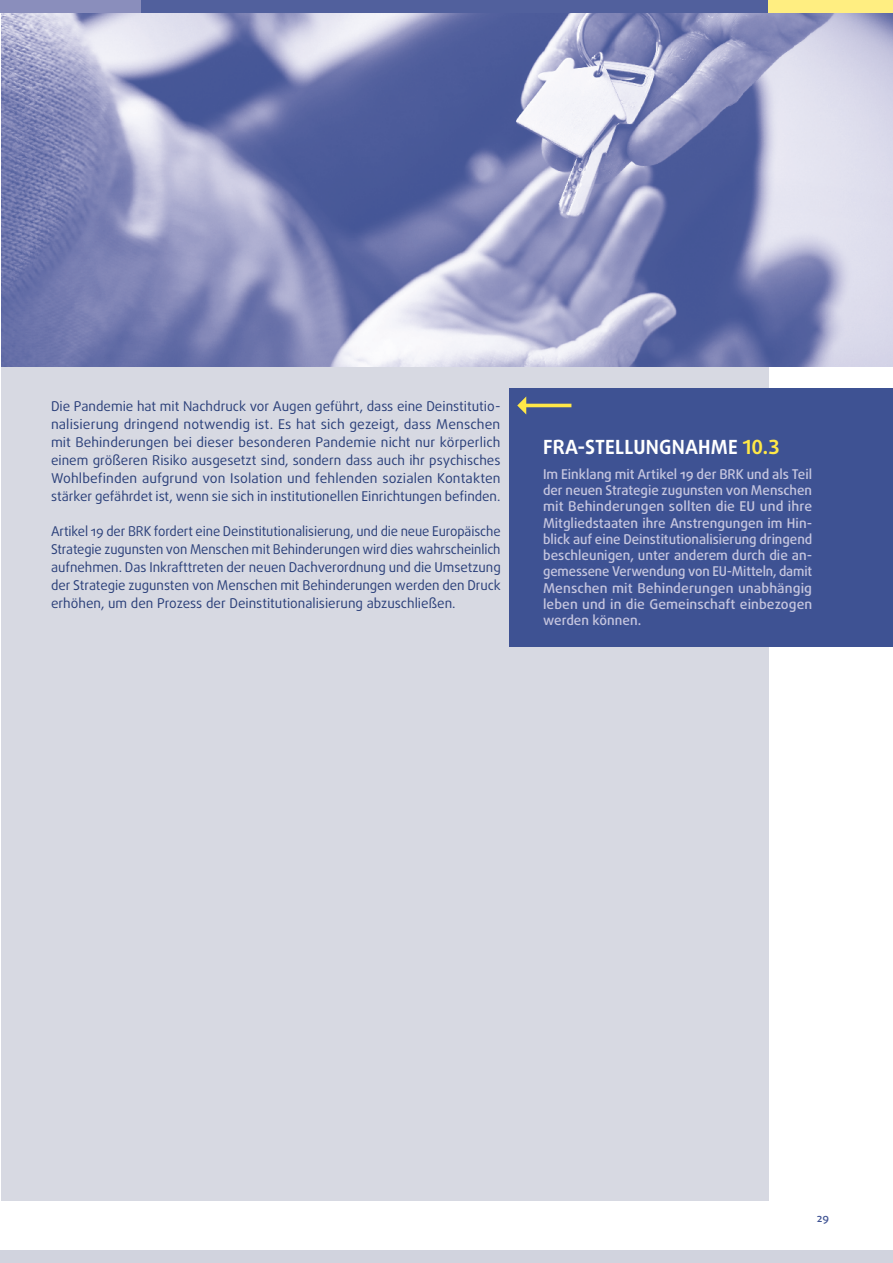
<style>
.page{position:relative;width:893px;height:1263px;background:#fff}
.page>*{position:absolute;margin:0;border:0;box-sizing:border-box;transform-origin:0 0}
.FRAOP_title{font:700 19.5px "Daxline Pro";letter-spacing:.01em;color:#fff}
.body_break{font:13.5px/18px "Daxline Pro";color:#2a3f79}
.FRAOP_body{font:500 13.5px/16.2px "Daxline Pro";letter-spacing:.005em;color:#c6c6df;text-align:justify}
.body{font:13.5px/18px "Daxline Pro";color:#2a3f79;text-align:justify}
.t1{font:500 11.25px "Daxline Pro";color:#3e5293}
.s1{color:#ffe847}
</style>
<div class="page">
<div style="left:1px;top:0;width:767px;height:1201px;background:#d7d9e2"></div>
<img style="left:1px;top:13px;width:892px;height:354px">
<div style="left:509px;top:388px;width:384px;height:258px;background:#3e5293"></div>
<svg style="left:517px;top:396px;width:54px;height:18px"></svg>
<div style="left:0;top:1250px;width:893px;height:13px;background:#d1d3de"></div>
<div style="left:0;top:0;width:141px;height:13px;background:#8a8ebc"></div>
<div style="left:141px;top:0;width:646px;height:13px;background:#51609d"></div>
<div style="left:769px;top:0;width:124px;height:13px;background:#ffee81"></div>
<p class="body_break" style="left:51px;top:398px;width:451px">Die Pandemie hat mit Nachdruck vor Augen geführt, dass eine Deinstitutio&shy;nalisierung dringend notwendig ist. Es hat sich gezeigt, dass Menschen mit Behinderungen bei dieser besonderen Pandemie nicht nur körperlich einem größeren Risiko ausgesetzt sind, sondern dass auch ihr psychisches Wohlbefinden aufgrund von Isolation und fehlenden sozialen Kontakten stärker gefährdet ist, wenn sie sich in institutionellen Einrichtungen befinden.</p>
<p class="body" style="left:51px;top:523px;width:451px">Artikel 19 der BRK fordert eine Deinstitutionalisierung, und die neue Europäische Strategie zugunsten von Menschen mit Behinderungen wird dies wahrscheinlich aufnehmen. Das Inkrafttreten der neuen Dachverordnung und die Umsetzung der Strategie zugunsten von Menschen mit Behinderungen werden den Druck erhöhen, um den Prozess der Deinstitutionalisierung abzuschließen.</p>
<p class="FRAOP_title" style="left:543px;top:434px;width:238px">FRA-STELLUNGNAHME <span class="s1">10.3</span></p>
<p class="FRAOP_body" style="left:543px;top:466px;width:271px">Im Einklang mit Artikel 19 der BRK und als Teil der neuen Strategie zugunsten von Menschen mit Behinderungen sollten die EU und ihre Mitgliedstaaten ihre Anstrengungen im Hin&shy;blick auf eine Deinstitutionalisierung dringend beschleunigen, unter anderem durch die an&shy;gemessene Verwendung von EU-Mitteln, damit Menschen mit Behinderungen unabhängig leben und in die Gemeinschaft einbezogen werden können.</p>
<p class="t1" style="left:817px;top:1210px;width:14px">29</p>
</div>
